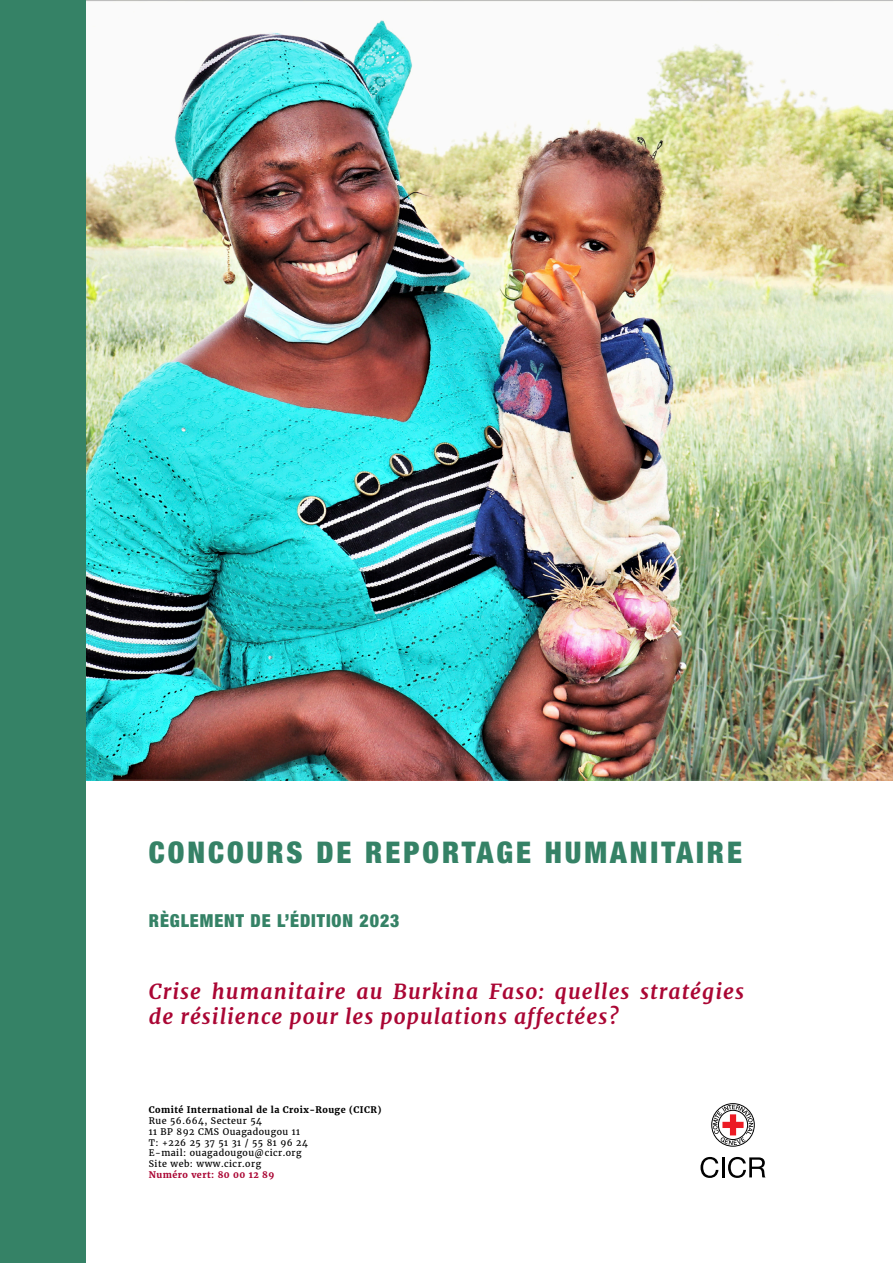
<style>
.page{position:relative;width:893px;height:1263px;background:#fff}
.page>*{position:absolute;margin:0;border:0;box-sizing:border-box;transform-origin:0 0}
.t1{font:900 condensed 29.85px "Helvetica Neue";letter-spacing:.1em;color:#358266}
.t2{font:italic 700 21px/25px "Merriweather";letter-spacing:.05em;color:#aa0634}
.t3{font:900 condensed 18px "Helvetica Neue";letter-spacing:.05em;color:#358266}
.t4{font:9px "Merriweather";letter-spacing:.05em;color:#000}
.t5{font:700 9px "Merriweather";letter-spacing:.05em;color:#000}
.t6{font:700 9px "Merriweather";letter-spacing:.05em;color:#aa0634}
</style>
<div class="page">
<div style="left:0;top:0;width:85px;height:1263px;background:#358266"></div>
<div style="left:711px;top:1103px;width:44px;height:43px;border:1px solid #000;border-radius:50%"></div>
<svg style="left:713px;top:1105px;width:40px;height:40px"></svg>
<svg style="left:701px;top:1157px;width:17px;height:21px"></svg>
<hr style="left:722px;top:1157px;width:2px;height:20px;background:#000">
<svg style="left:728px;top:1157px;width:37px;height:21px"></svg>
<img style="left:86px;top:0;width:807px;height:780px">
<p class="t1" style="left:149px;top:834px;width:595px">CONCOURS DE REPORTAGE HUMANITAIRE</p>
<p class="t3" style="left:149px;top:909px;width:252px">RÈGLEMENT DE L’ÉDITION 2023</p>
<p class="t2" style="left:149px;top:978px;width:597px">Crise humanitaire au Burkina Faso: quelles stratégies de résilience pour les populations affectées?</p>
<p class="t5" style="left:149px;top:1104px;width:234px">Comité International de la Croix-Rouge (CICR)</p>
<p class="t4" style="left:149px;top:1115px;width:115px">Rue 56.664, Secteur 54</p>
<p class="t4" style="left:149px;top:1125px;width:153px">11 BP 892 CMS Ouagadougou 11</p>
<p class="t4" style="left:149px;top:1136px;width:161px">T: +226 25 37 51 31 / 55 81 96 24</p>
<p class="t4" style="left:149px;top:1147px;width:154px">E-mail: ouagadougou@cicr.org</p>
<p class="t4" style="left:149px;top:1158px;width:114px">Site web: www.cicr.org</p>
<p class="t6" style="left:149px;top:1169px;width:127px">Numéro vert: 80 00 12 89</p>
</div>
